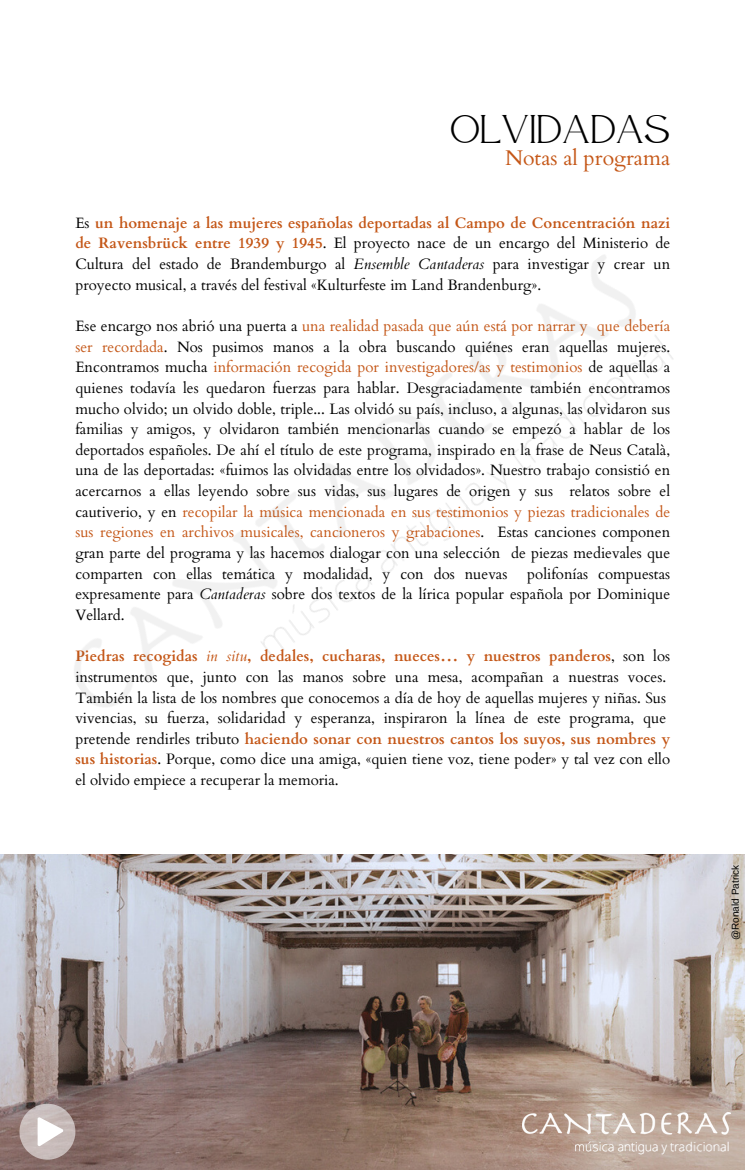
<style>
.page{position:relative;width:745px;height:1170px;background:#fff}
.page>*{position:absolute;margin:0;border:0;box-sizing:border-box;transform-origin:0 0}
.t1{font:40px "Atteron";color:#000}
.t2{font:21.25px "Cardo";color:#c55717}
.t3{font:15px/20.6px "Cardo";color:#000;text-align:justify}
.t4{font:10px "Arimo";color:#000}
.s1{font-weight:700;color:#c45616}
.s2{font-style:italic}
.s3{color:#c45616}
.s4{font-style:italic;color:#c45616}
</style>
<div class="page">
<img style="left:0;top:854px;width:744px;height:315px">
<svg style="left:19px;top:1103px;width:56px;height:56px"></svg>
<img style="left:522px;top:1112px;width:207px;height:29px">
<img style="left:522px;top:1141px;width:207px;height:14px">
<img style="left:111px;top:321px;width:563px;height:386px">
<h3 class="t1" style="left:450px;top:106px;width:221px">OLVIDADAS</h3>
<p class="t2" style="left:505px;top:144px;width:167px">Notas al programa</p>
<h2 class="t3" style="left:75px;top:213px;width:596px">Es <span class="s1">un homenaje a las mujeres españolas deportadas al Campo de Concentración nazi de Ravensbrück entre 1939 y 1945</span>. El proyecto nace de un encargo del Ministerio de Cultura del estado de Brandemburgo al <span class="s2">Ensemble Cantaderas</span> para investigar y crear un proyecto musical, a través del festival «Kulturfeste im Land Brandenburg».</h2>
<h3 class="t3" style="left:75px;top:316px;width:596px">Ese encargo nos abrió una puerta a <span class="s3">una realidad pasada que aún está por narrar y que debería ser recordada</span>. Nos pusimos manos a la obra buscando quiénes eran aquellas mujeres.<br>Encontramos mucha <span class="s3">información recogida por investigadores/as y testimonios</span> de aquellas a quienes todavía les quedaron fuerzas para hablar. Desgraciadamente también encontramos mucho olvido; un olvido doble, triple... Las olvidó su país, incluso, a algunas, las olvidaron sus familias y amigos, y olvidaron también mencionarlas cuando se empezó a hablar de los deportados españoles. De ahí el título de este programa, inspirado en la frase de Neus Català, una de las deportadas: «fuimos las olvidadas entre los olvidados». Nuestro trabajo consistió en acercarnos a ellas leyendo sobre sus vidas, sus lugares de origen y sus relatos sobre el cautiverio, y en <span class="s3">recopilar la música mencionada en sus testimonios y piezas tradicionales de sus regiones en archivos musicales, cancioneros y grabaciones</span>. Estas canciones componen gran parte del programa y las hacemos dialogar con una selección de piezas medievales que comparten con ellas temática y modalidad, y con dos nuevas</h3>
<h3 class="t3" style="left:75px;top:563px;width:596px;text-indent:451px">polifonías compuestas expresamente para <span class="s2">Cantaderas</span> sobre dos textos de la lírica popular española por Dominique Vellard.</h3>
<h3 class="t3" style="left:75px;top:646px;width:596px;text-align:left"><span class="s1">Piedras recogidas</span> <span class="s4">in situ</span><span class="s1">, dedales, cucharas, nueces… y nuestros panderos</span>, son los instrumentos que, junto con las manos sobre una mesa, acompañan a nuestras voces.<br>También la lista de los nombres que conocemos a día de hoy de aquellas mujeres y niñas. Sus vivencias, su fuerza, solidaridad y esperanza, inspiraron la línea de este programa, que pretende rendirles tributo <span class="s1">haciendo sonar con nuestros cantos los suyos, sus nombres y sus historias</span>. Porque, como dice una amiga, «quien tiene voz, tiene poder» y tal vez con ello el olvido empiece a recuperar la memoria.</h3>
<p class="t4" style="left:729px;top:939px;width:77px;rotate:-90deg">@Ronald Patrick</p>
</div>
